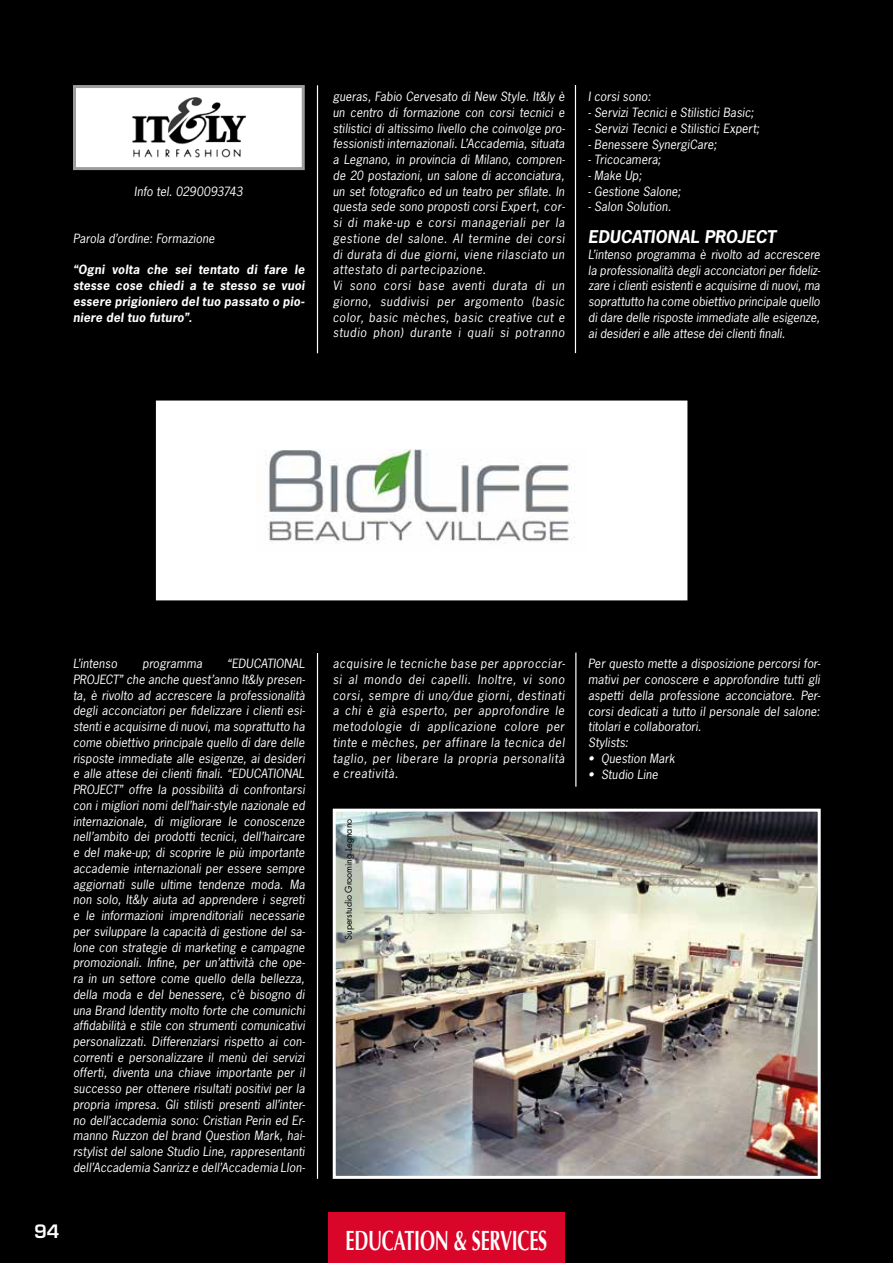
<style>
.page{position:relative;width:893px;height:1263px;background:#000}
.page>*{position:absolute;margin:0;border:0;box-sizing:border-box;transform-origin:0 0}
.t1{font:700 27.75px "Optima";letter-spacing:-.01em;color:#fff;scale:.65 1}
.t2{font:600 18px "Eurostile LT Std";color:#fff}
.t3{font:italic 700 16.5px "News Gothic Std";letter-spacing:.01em;color:#fff}
.t4{font:italic 12px/15.8px "News Gothic Std";letter-spacing:.02em;color:#fff;text-align:justify}
.t5{font:italic 700 12px/15.8px "News Gothic Std";letter-spacing:.02em;color:#fff;text-align:justify}
.t6{font:italic 12px "News Gothic Std";color:#fff}
.t7{font:9px "Futura Std";letter-spacing:-.005em;color:#000}
</style>
<div class="page">
<hr style="left:575px;top:653px;width:1px;height:134px;background:#fff">
<hr style="left:317px;top:653px;width:1px;height:526px;background:#fff">
<hr style="left:575px;top:85px;width:1px;height:268px;background:#fff">
<hr style="left:317px;top:85px;width:1px;height:268px;background:#fff">
<div style="left:328px;top:1212px;width:236px;height:51px;background:#da0629"></div>
<div style="left:74px;top:87px;width:229px;height:82px;background:#fff"></div>
<img style="left:132px;top:97px;width:114px;height:61px">
<div style="left:73px;top:85px;width:232px;height:85px;border:3px solid #9d9d9c"></div>
<div style="left:157px;top:402px;width:529px;height:197px;background:#fff"></div>
<img style="left:266px;top:450px;width:309px;height:94px">
<div style="left:156px;top:401px;width:531px;height:199px;border:3px solid #fff"></div>
<img style="left:337px;top:813px;width:480px;height:362px">
<div style="left:333px;top:809px;width:488px;height:370px;border:3px solid #fff"></div>
<p class="t6" style="left:134px;top:184px;width:110px">Info tel. 0290093743</p>
<p class="t4" style="left:73px;top:231px;width:143px">Parola d’ordine: Formazione</p>
<p class="t5" style="left:73px;top:262px;width:234px">“Ogni volta che sei tentato di fare le stesse cose chiedi a te stesso se vuoi essere prigioniero del tuo passato o pio&shy;niere del tuo futuro”.</p>
<p class="t4" style="left:333px;top:89px;width:234px;text-align:left">gueras, Fabio Cervesato di New Style. It&amp;ly è un centro di formazione con corsi tecnici e stilistici di altissimo livello che coinvolge pro&shy;fessionisti internazionali. L’Accademia, situata a Legnano, in provincia di Milano, compren&shy;de 20 postazioni, un salone di acconciatura, un set fotografico ed un teatro per sfilate. In questa sede sono proposti corsi Expert, cor&shy;si di make-up e corsi manageriali per la gestione del salone. Al termine dei corsi di durata di due giorni, viene rilasciato un attestato di partecipazione.<br>Vi sono corsi base aventi durata di un giorno, suddivisi per argomento (basic color, basic mèches, basic creative cut e studio phon) durante i quali si potranno</p>
<p class="t4" style="left:588px;top:89px;width:64px">I corsi sono:</p>
<p class="t4" style="left:588px;top:105px;width:167px">- Servizi Tecnici e Stilistici Basic;</p>
<p class="t4" style="left:588px;top:121px;width:173px">- Servizi Tecnici e Stilistici Expert;</p>
<p class="t4" style="left:588px;top:136px;width:130px">- Benessere SynergiCare;</p>
<p class="t4" style="left:588px;top:152px;width:74px">- Tricocamera;</p>
<p class="t4" style="left:588px;top:168px;width:55px">- Make Up;</p>
<p class="t4" style="left:588px;top:184px;width:94px">- Gestione Salone;</p>
<p class="t4" style="left:588px;top:199px;width:85px">- Salon Solution.</p>
<p class="t3" style="left:588px;top:226px;width:189px">EDUCATIONAL PROJECT</p>
<p class="t4" style="left:588px;top:247px;width:234px">L’intenso programma è rivolto ad accrescere la professionalità degli acconciatori per fideliz&shy;zare i clienti esistenti e acquisirne di nuovi, ma soprattutto ha come obiettivo principale quello di dare delle risposte immediate alle esigenze, ai desideri e alle attese dei clienti finali.</p>
<p class="t4" style="left:73px;top:656px;width:234px;text-indent:154px">“EDUCATIONAL PROJECT” che anche quest’anno It&amp;ly presen&shy;ta, è rivolto ad accrescere la professionalità degli acconciatori per fidelizzare i clienti esi&shy;stenti e acquisirne di nuovi, ma soprattutto ha come obiettivo principale quello di dare delle risposte immediate alle esigenze, ai desideri e alle attese dei clienti finali. “EDUCATIONAL PROJECT” offre la possibilità di confrontarsi con i migliori nomi dell’hair-style nazionale ed internazionale, di migliorare le conoscenze nell’ambito dei prodotti tecnici, dell’haircare e del make-up; di scoprire le più importante accademie internazionali per essere sempre aggiornati sulle ultime tendenze moda. Ma non solo, It&amp;ly aiuta ad apprendere i segreti e le informazioni imprenditoriali necessarie per sviluppare la capacità di gestione del sa&shy;lone con strategie di marketing e campagne promozionali. Infine, per un’attività che ope&shy;ra in un settore come quello della bellezza, della moda e del benessere, c’è bisogno di una Brand Identity molto forte che comunichi affidabilità e stile con strumenti comunicativi personalizzati. Differenziarsi rispetto ai con&shy;correnti e personalizzare il menù dei servizi offerti, diventa una chiave importante per il successo per ottenere risultati positivi per la propria impresa. Gli stilisti presenti all’inter&shy;no dell’accademia sono: Cristian Perin ed Er&shy;manno Ruzzon del brand Question Mark, hai&shy;rstylist del salone Studio Line, rappresentanti dell’Accademia Sanrizz e dell’Accademia Llon-</p>
<p class="t4" style="left:73px;top:656px;width:46px">L’intenso</p>
<p class="t4" style="left:142px;top:656px;width:61px">programma</p>
<p class="t2" style="left:34px;top:1220px;width:27px">94</p>
<p class="t4" style="left:333px;top:656px;width:234px">acquisire le tecniche base per approcciar&shy;si al mondo dei capelli. Inoltre, vi sono corsi, sempre di uno/due giorni, destinati a chi è già esperto, per approfondire le metodologie di applicazione colore per tinte e mèches, per affinare la tecnica del taglio, per liberare la propria personalità e creatività.</p>
<p class="t7" style="left:343px;top:940px;width:123px;rotate:-90deg">Superstudio Grooming Legnano</p>
<p class="t4" style="left:588px;top:656px;width:234px;text-align:left">Per questo mette a disposizione percorsi for&shy;mativi per conoscere e approfondire tutti gli aspetti della professione acconciatore. Per&shy;corsi dedicati a tutto il personale del salone: titolari e collaboratori.<br>Stylists:</p>
<p class="t4" style="left:588px;top:751px;width:88px">• Question Mark</p>
<p class="t4" style="left:588px;top:766px;width:71px">• Studio Line</p>
<h1 class="t1" style="left:346px;top:1224px;width:312px">EDUCATION &amp; SERVICES</h1>
</div>
